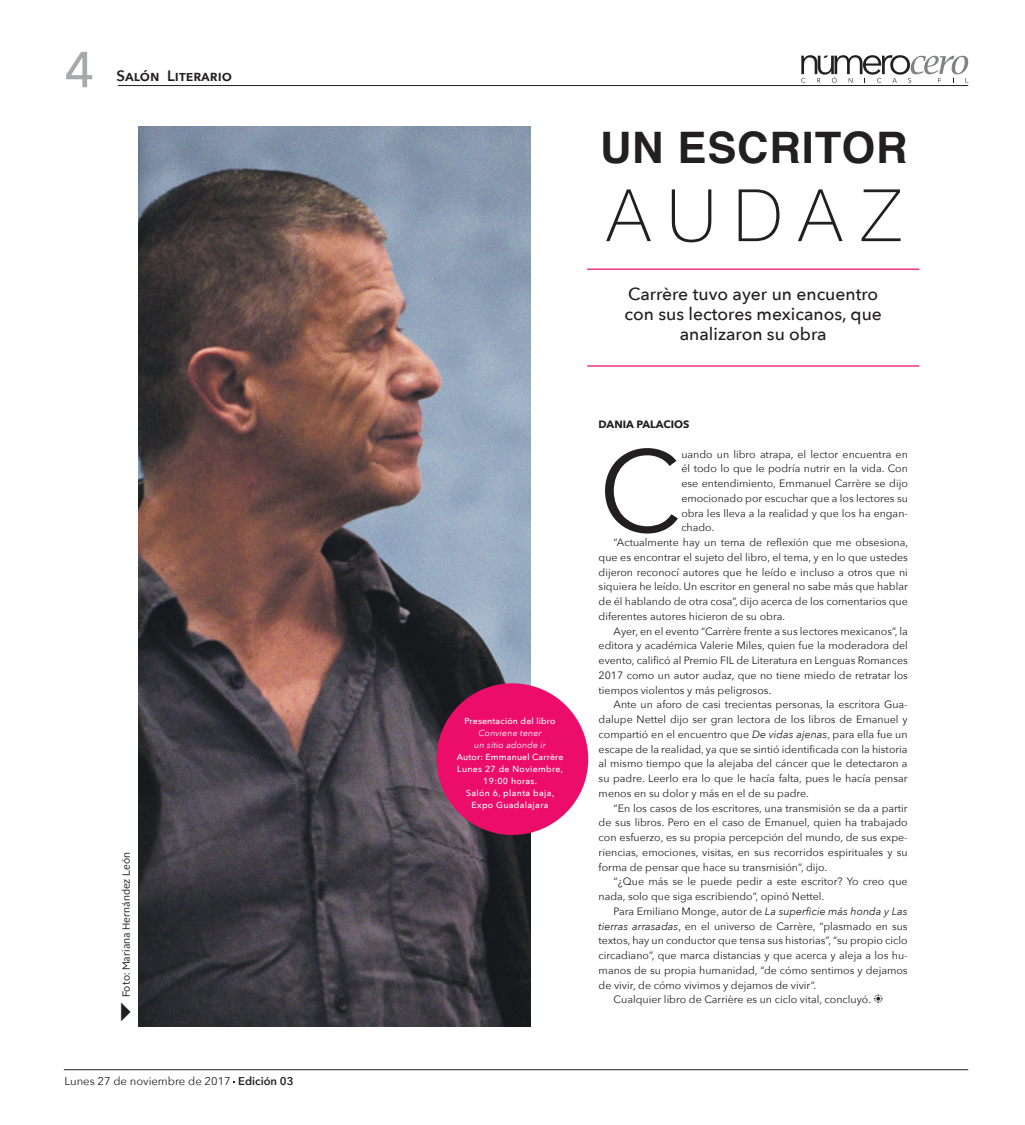
<style>
.page{position:relative;width:1025px;height:1125px;background:#fff}
.page>*{position:absolute;margin:0;border:0;box-sizing:border-box;transform-origin:0 0}
.t1{font:114.75px "Avenir Next";color:#231f20}
.t2{font:100 72.38px "Helvetica Neue";letter-spacing:.245em;color:#231f20}
.t3{font:500 50px "Avenir Next";color:#a8a9ad}
.t4{font:700 43.5px "Helvetica";letter-spacing:.02em;color:#231f20}
.t5{font:500 17.5px/20px "Avenir Next";color:#231f20;text-align:center}
.t6{font:600 15px "Avenir Next";color:#231f20}
.t7{font:11.25px "Avenir Next";color:#231f20}
.t8{font:10.62px "Avenir Next";color:#231f20}
.t9{font:700 10.62px "Avenir Next";color:#231f20}
.t10{font:10.25px "Alright Sans";color:#231f20}
.t11{font:500 8.75px/12px "Avenir Next";letter-spacing:.04em;color:#fff;text-align:center}
.t12{font:italic 8.75px/12px "Avenir Next";letter-spacing:.02em;color:#fff;text-align:center}
.t13{font:500 8.75px "Avenir Next";letter-spacing:.02em;color:#fff}
.s1{font-weight:600}
.s2{font-style:italic}
.s3{font-family:"Monotype Sorts";font-size:12.5px}
</style>
<div class="page">
<hr style="left:118px;top:85px;width:849px;height:1px;background:#231f20">
<hr style="left:64px;top:1069px;width:903px;height:1px;background:#231f20">
<svg style="left:801px;top:55px;width:166px;height:28px"></svg>
<img style="left:138px;top:126px;width:392px;height:900px">
<div style="left:436px;top:683px;width:152px;height:152px;background:#ec0d6a;border-radius:50%"></div>
<hr style="left:587px;top:269px;width:332px;height:1px;background:#ec0d6a">
<hr style="left:587px;top:365px;width:332px;height:2px;background:#ec0d6a">
<h3 class="t3" style="left:64px;top:27px;width:31px">4</h3>
<h3 class="t6" style="left:116px;top:63px;width:117px">Salón Literario</h3>
<p class="t10" style="left:119px;top:997px;width:147px;rotate:-90deg">Foto: Mariana Hernández León</p>
<p class="t7" style="left:64px;top:1072px;width:230px">Lunes 27 de noviembre de 2017 <span class="s1">Edición 03</span></p>
<p class="t13" style="left:464px;top:714px;width:92px">Presentación del libro</p>
<p class="t12" style="left:474px;top:727px;width:73px">Conviene tener un sitio adonde ir</p>
<p class="t11" style="left:456px;top:751px;width:108px">Autor: Emmanuel Carrère<br>Lunes 27 de Noviembre,<br>19:00 horas.<br>Salón 6, planta baja,<br>Expo Guadalajara</p>
<h3 class="t4" style="left:599px;top:112px;width:309px">UN ESCRITOR</h3>
<h2 class="t2" style="left:606px;top:161px;width:295px">AUDAZ</h2>
<h3 class="t5" style="left:624px;top:283px;width:259px">Carrère tuvo ayer un encuentro con sus lectores mexicanos, que analizaron su obra</h3>
<p class="t9" style="left:598px;top:415px;width:92px">DANIA PALACIOS</p>
<h1 class="t1" style="left:598px;top:395px;width:84px">C</h1>
<p class="t8" style="left:681px;top:445px;width:228px">uando un libro atrapa, el lector encuentra en</p>
<p class="t8" style="left:681px;top:460px;width:228px">él todo lo que le podría nutrir en la vida. Con</p>
<p class="t8" style="left:681px;top:475px;width:228px">ese entendimiento, Emmanuel Carrère se dijo</p>
<p class="t8" style="left:681px;top:489px;width:228px">emocionado por escuchar que a los lectores su</p>
<p class="t8" style="left:681px;top:504px;width:228px">obra les lleva a la realidad y que los ha engan-</p>
<p class="t8" style="left:681px;top:519px;width:35px">chado.</p>
<p class="t8" style="left:613px;top:534px;width:296px">“Actualmente hay un tema de reflexión que me obsesiona,</p>
<p class="t8" style="left:598px;top:548px;width:311px">que es encontrar el sujeto del libro, el tema, y en lo que ustedes</p>
<p class="t8" style="left:598px;top:563px;width:311px">dijeron reconocí autores que he leído e incluso a otros que ni</p>
<p class="t8" style="left:598px;top:578px;width:311px">siquiera he leído. Un escritor en general no sabe más que hablar</p>
<p class="t8" style="left:598px;top:593px;width:311px">de él hablando de otra cosa”, dijo acerca de los comentarios que</p>
<p class="t8" style="left:598px;top:607px;width:188px">diferentes autores hicieron de su obra.</p>
<p class="t8" style="left:613px;top:622px;width:296px">Ayer, en el evento “Carrère frente a sus lectores mexicanos”, la</p>
<p class="t8" style="left:598px;top:637px;width:311px">editora y académica Valerie Miles, quien fue la moderadora del</p>
<p class="t8" style="left:598px;top:651px;width:311px">evento, calificó al Premio FIL de Literatura en Lenguas Romances</p>
<p class="t8" style="left:598px;top:666px;width:311px">2017 como un autor audaz, que no tiene miedo de retratar los</p>
<p class="t8" style="left:598px;top:681px;width:174px">tiempos violentos y más peligrosos.</p>
<p class="t8" style="left:613px;top:696px;width:295px">Ante un aforo de casi trecientas personas, la escritora Gua-</p>
<p class="t8" style="left:598px;top:710px;width:310px">dalupe Nettel dijo ser gran lectora de los libros de Emanuel y</p>
<p class="t8" style="left:598px;top:725px;width:310px">compartió en el encuentro que <span class="s2">De vidas ajenas</span>, para ella fue un</p>
<p class="t8" style="left:598px;top:740px;width:310px">escape de la realidad, ya que se sintió identificada con la historia</p>
<p class="t8" style="left:598px;top:755px;width:310px">al mismo tiempo que la alejaba del cáncer que le detectaron a</p>
<p class="t8" style="left:598px;top:769px;width:310px">su padre. Leerlo era lo que le hacía falta, pues le hacía pensar</p>
<p class="t8" style="left:598px;top:784px;width:212px">menos en su dolor y más en el de su padre.</p>
<p class="t8" style="left:613px;top:799px;width:295px">“En los casos de los escritores, una transmisión se da a partir</p>
<p class="t8" style="left:598px;top:814px;width:310px">de sus libros. Pero en el caso de Emanuel, quien ha trabajado</p>
<p class="t8" style="left:598px;top:828px;width:310px">con esfuerzo, es su propia percepción del mundo, de sus expe-</p>
<p class="t8" style="left:598px;top:843px;width:310px">riencias, emociones, visitas, en sus recorridos espirituales y su</p>
<p class="t8" style="left:598px;top:858px;width:230px">forma de pensar que hace su transmisión”, dijo.</p>
<p class="t8" style="left:613px;top:873px;width:295px">“¿Que más se le puede pedir a este escritor? Yo creo que</p>
<p class="t8" style="left:598px;top:887px;width:227px">nada, solo que siga escribiendo”, opinó Nettel.</p>
<p class="t8" style="left:613px;top:902px;width:295px">Para Emiliano Monge, autor de <span class="s2">La superficie más honda y Las</span></p>
<p class="t8" style="left:598px;top:917px;width:310px"><span class="s2">tierras arrasadas</span>, en el universo de Carrère, “plasmado en sus</p>
<p class="t8" style="left:598px;top:932px;width:310px">textos, hay un conductor que tensa sus historias”, “su propio ciclo</p>
<p class="t8" style="left:598px;top:946px;width:310px">circadiano”, que marca distancias y que acerca y aleja a los hu-</p>
<p class="t8" style="left:598px;top:961px;width:310px">manos de su propia humanidad, “de cómo sentimos y dejamos</p>
<p class="t8" style="left:598px;top:976px;width:219px">de vivir, de cómo vivimos y dejamos de vivir”.</p>
<p class="t8" style="left:613px;top:991px;width:271px">Cualquier libro de Carrière es un ciclo vital, concluyó. <span class="s3">b</span></p>
</div>
